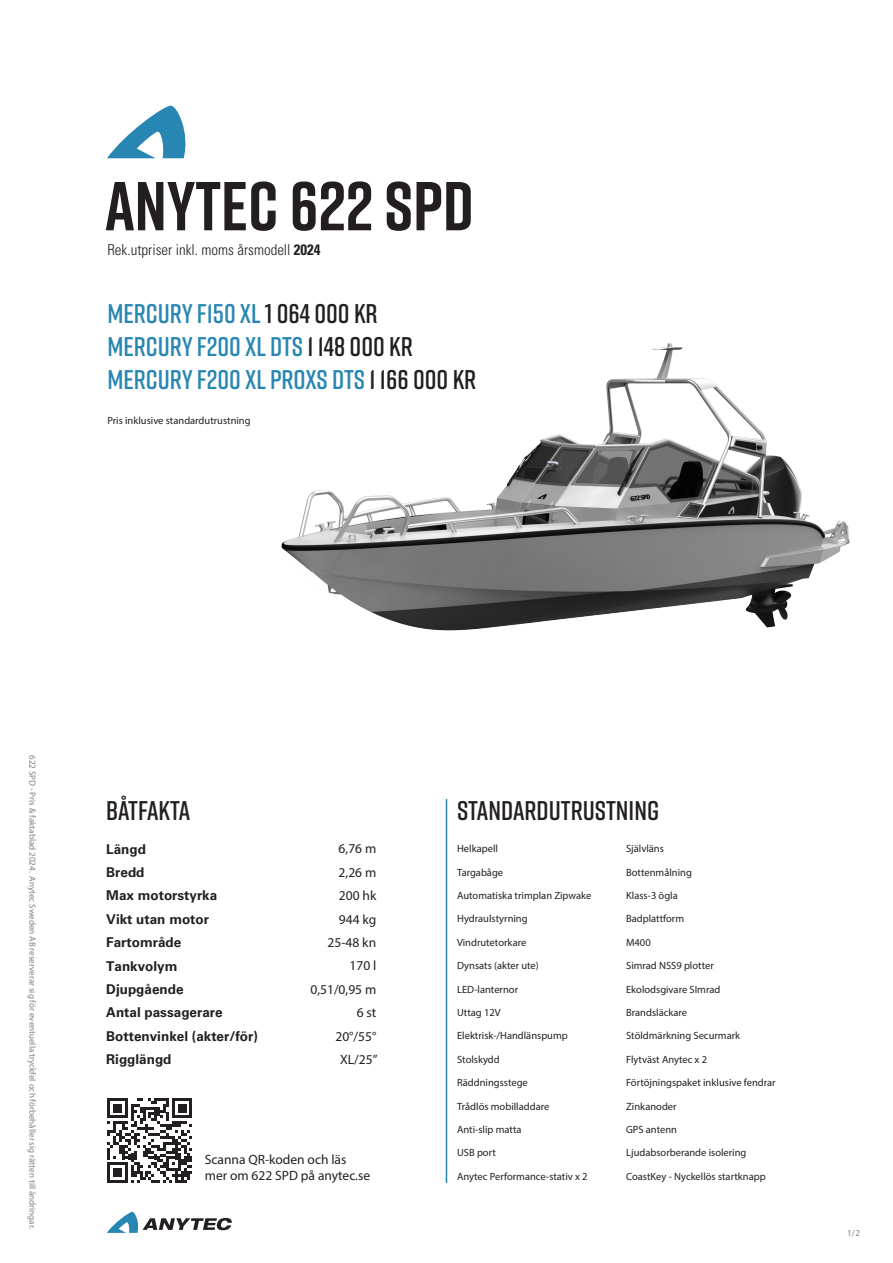
<style>
.page{position:relative;width:893px;height:1263px;background:#fff}
.page>*{position:absolute;margin:0;border:0;box-sizing:border-box;transform-origin:0 0}
.t1{font:700 69px "Rift";color:#231f20}
.t2{font:600 27px "Rift";color:#2886b3}
.t3{font:600 27px "Rift";color:#231f20}
.t4{font:300 condensed 15px "Univers";color:#231f20}
.t5{font:700 13.5px "Univers";color:#231f20}
.t6{font:13.5px "Myriad Pro";color:#231f20}
.t7{font:10.5px "Myriad Pro";color:#231f20}
.t8{font:9px "Myriad Pro";color:#808285}
.s1{font-weight:700}
.s2{color:#231f20}
</style>
<div class="page">
<svg style="left:107px;top:106px;width:79px;height:52px"></svg>
<svg style="left:107px;top:1212px;width:125px;height:21px"></svg>
<hr style="left:446px;top:799px;width:1px;height:384px;background:#2886b3">
<img style="left:281px;top:343px;width:569px;height:288px">
<svg style="left:107px;top:1098px;width:85px;height:85px"></svg>
<p class="t1" style="left:105px;top:157px;width:370px">ANYTEC 622 SPD</p>
<p class="t4" style="left:107px;top:240px;width:215px">Rek.utpriser inkl. moms årsmodell <span class="s1">2024</span></p>
<p class="t2" style="left:107px;top:294px;width:272px">MERCURY F150 XL <span class="s2">1 064 000 KR</span></p>
<p class="t2" style="left:107px;top:327px;width:307px">MERCURY F200 XL DTS <span class="s2">1 148 000 KR</span></p>
<p class="t2" style="left:107px;top:360px;width:371px">MERCURY F200 XL PROXS DTS <span class="s2">1 166 000 KR</span></p>
<p class="t7" style="left:107px;top:414px;width:145px">Pris inklusive standardutrustning</p>
<p class="t8" style="left:38px;top:755px;width:476px;rotate:90deg">622 SPD - Pris &amp; faktablad 2024. Anytec Sweden AB reserverar sig för eventuella tryckfel och förbehåller sig rätten till ändringar.</p>
<p class="t3" style="left:106px;top:791px;width:85px">BÅTFAKTA</p>
<p class="t3" style="left:457px;top:791px;width:204px">STANDARDUTRUSTNING</p>
<p class="t7" style="left:457px;top:842px;width:42px">Helkapell</p>
<p class="t7" style="left:626px;top:842px;width:39px">Självläns</p>
<p class="t7" style="left:457px;top:866px;width:48px">Targabåge</p>
<p class="t7" style="left:626px;top:866px;width:67px">Bottenmålning</p>
<p class="t7" style="left:457px;top:889px;width:136px">Automatiska trimplan Zipwake</p>
<p class="t7" style="left:626px;top:889px;width:53px">Klass-3 ögla</p>
<p class="t7" style="left:457px;top:912px;width:72px">Hydraulstyrning</p>
<p class="t7" style="left:626px;top:912px;width:60px">Badplattform</p>
<p class="t7" style="left:457px;top:936px;width:71px">Vindrutetorkare</p>
<p class="t7" style="left:626px;top:936px;width:26px">M400</p>
<p class="t7" style="left:457px;top:959px;width:83px">Dynsats (akter ute)</p>
<p class="t7" style="left:626px;top:959px;width:89px">Simrad NSS9 plotter</p>
<p class="t7" style="left:457px;top:983px;width:62px">LED-lanternor</p>
<p class="t7" style="left:626px;top:983px;width:96px">Ekolodsgivare SImrad</p>
<p class="t7" style="left:457px;top:1006px;width:45px">Uttag 12V</p>
<p class="t7" style="left:626px;top:1006px;width:63px">Brandsläckare</p>
<p class="t7" style="left:457px;top:1029px;width:112px">Elektrisk-/Handlänspump</p>
<p class="t7" style="left:626px;top:1029px;width:116px">Stöldmärkning Securmark</p>
<p class="t7" style="left:457px;top:1053px;width:44px">Stolskydd</p>
<p class="t7" style="left:626px;top:1053px;width:82px">Flytväst Anytec x 2</p>
<p class="t7" style="left:457px;top:1076px;width:72px">Räddningsstege</p>
<p class="t7" style="left:626px;top:1076px;width:151px">Förtöjningspaket inklusive fendrar</p>
<p class="t7" style="left:457px;top:1099px;width:94px">Trådlös mobilladdare</p>
<p class="t7" style="left:626px;top:1099px;width:52px">Zinkanoder</p>
<p class="t7" style="left:457px;top:1123px;width:66px">Anti-slip matta</p>
<p class="t7" style="left:626px;top:1123px;width:52px">GPS antenn</p>
<p class="t7" style="left:457px;top:1146px;width:40px">USB port</p>
<p class="t7" style="left:626px;top:1146px;width:122px">Ljudabsorberande isolering</p>
<p class="t7" style="left:457px;top:1170px;width:132px">Anytec Performance-stativ x 2</p>
<p class="t7" style="left:626px;top:1170px;width:141px">CoastKey - Nyckellös startknapp</p>
<p class="t5" style="left:106px;top:841px;width:41px">Längd</p>
<p class="t6" style="left:339px;top:840px;width:39px">6,76 m</p>
<p class="t5" style="left:106px;top:864px;width:40px">Bredd</p>
<p class="t6" style="left:339px;top:864px;width:39px">2,26 m</p>
<p class="t5" style="left:106px;top:888px;width:113px">Max motorstyrka</p>
<p class="t6" style="left:339px;top:887px;width:39px">200 hk</p>
<p class="t5" style="left:106px;top:911px;width:104px">Vikt utan motor</p>
<p class="t6" style="left:339px;top:911px;width:39px">944 kg</p>
<p class="t5" style="left:106px;top:934px;width:77px">Fartområde</p>
<p class="t6" style="left:328px;top:934px;width:50px">25-48 kn</p>
<p class="t5" style="left:106px;top:958px;width:73px">Tankvolym</p>
<p class="t6" style="left:349px;top:957px;width:28px">170 l</p>
<p class="t5" style="left:106px;top:981px;width:79px">Djupgående</p>
<p class="t6" style="left:310px;top:981px;width:67px">0,51/0,95 m</p>
<p class="t5" style="left:106px;top:1005px;width:118px">Antal passagerare</p>
<p class="t6" style="left:357px;top:1004px;width:21px">6 st</p>
<p class="t5" style="left:106px;top:1028px;width:153px">Bottenvinkel (akter/för)</p>
<p class="t6" style="left:335px;top:1028px;width:42px">20°/55°</p>
<p class="t5" style="left:106px;top:1051px;width:67px">Rigglängd</p>
<p class="t6" style="left:340px;top:1051px;width:39px">XL/25”</p>
<p class="t6" style="left:205px;top:1151px;width:143px">Scanna QR-koden och läs</p>
<p class="t6" style="left:205px;top:1167px;width:167px">mer om 622 SPD på anytec.se</p>
<p class="t8" style="left:847px;top:1227px;width:14px">1/2</p>
</div>
